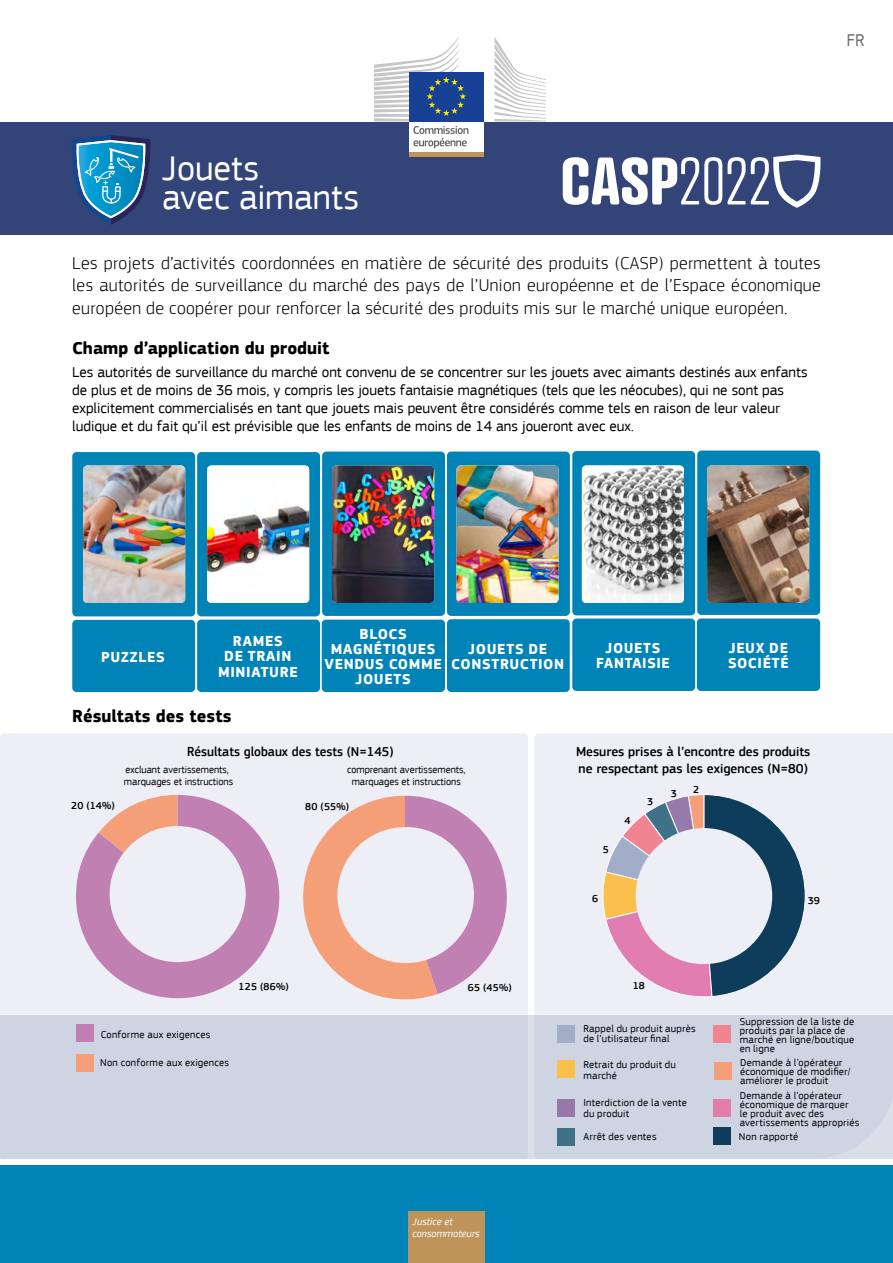
<style>
.page{position:relative;width:893px;height:1263px;background:#fff}
.page>*{position:absolute;margin:0;border:0;box-sizing:border-box;transform-origin:0 0}
.t1{font:36px/28.5px "EC Square Sans Pro";letter-spacing:-.005em;color:#fff}
.t2{font:300 18px/22.5px "EC Square Sans Pro";letter-spacing:.02em;color:#000;text-align:justify}
.t3{font:700 18px "EC Square Sans Pro";color:#000}
.t4{font:18px "EC Square Sans Pro";color:#706f6f}
.t5{font:15px/18px "EC Square Sans Pro";color:#000}
.t6{font:700 15px/15px "EC Square Sans Pro";letter-spacing:.04em;color:#fff;text-align:center}
.t7{font:500 13.5px/16.5px "EC Square Sans Pro";color:#000}
.t8{font:10.5px/9px "EC Square Sans Pro";letter-spacing:.025em;color:#000}
.t9{font:10.5px/12px "EC Square Sans Pro";color:#000}
.t10{font:500 10.5px "EC Square Sans Pro";letter-spacing:.02em;color:#000}
.t11{font:italic 10.5px/12px "EC Square Sans Pro";color:#fff}
</style>
<div class="page">
<div style="left:0;top:734px;width:528px;height:425px;background:#edeef6;border-radius:4px"></div>
<div style="left:534px;top:734px;width:359px;height:282px;background:#edeef6"></div>
<div style="left:0;top:1016px;width:893px;height:143px;background:#cfd4e3"></div>
<div style="left:0;top:121px;width:893px;height:114px;background:#334578"></div>
<div style="left:0;top:1165px;width:893px;height:98px;background:#0084b7"></div>
<div style="left:408px;top:1212px;width:77px;height:51px;background:#bf945b"></div>
<svg style="left:563px;top:157px;width:159px;height:48px"></svg>
<svg style="left:728px;top:154px;width:92px;height:54px"></svg>
<div style="left:72px;top:620px;width:123px;height:72px;background:#0084b7;border-radius:4px"></div>
<div style="left:197px;top:620px;width:123px;height:72px;background:#0084b7;border-radius:4px"></div>
<div style="left:322px;top:620px;width:123px;height:72px;background:#0084b7;border-radius:4px"></div>
<div style="left:447px;top:619px;width:123px;height:73px;background:#0084b7;border-radius:4px"></div>
<div style="left:572px;top:618px;width:123px;height:73px;background:#0084b7;border-radius:4px"></div>
<div style="left:697px;top:618px;width:123px;height:73px;background:#0084b7;border-radius:4px"></div>
<div style="left:447px;top:452px;width:123px;height:164px;background:#0084b7;border-radius:4px"></div>
<div style="left:72px;top:452px;width:123px;height:164px;background:#0084b7;border-radius:4px"></div>
<div style="left:197px;top:452px;width:123px;height:164px;background:#0084b7;border-radius:4px"></div>
<img style="left:207px;top:465px;width:102px;height:138px">
<img style="left:83px;top:465px;width:102px;height:138px">
<div style="left:322px;top:452px;width:123px;height:164px;background:#0084b7;border-radius:4px"></div>
<div style="left:572px;top:451px;width:123px;height:164px;background:#0084b7;border-radius:4px"></div>
<div style="left:697px;top:450px;width:123px;height:165px;background:#0084b7;border-radius:4px"></div>
<img style="left:332px;top:465px;width:102px;height:138px">
<img style="left:456px;top:465px;width:102px;height:138px">
<img style="left:582px;top:465px;width:102px;height:138px">
<img style="left:707px;top:465px;width:102px;height:138px">
<svg style="left:50px;top:121px;width:297px;height:104px"></svg>
<div style="left:714px;top:1100px;width:17px;height:17px;background:#e27da7"></div>
<div style="left:557px;top:1025px;width:17px;height:17px;background:#a2aec7"></div>
<div style="left:557px;top:1100px;width:17px;height:17px;background:#9679aa"></div>
<div style="left:714px;top:1062px;width:17px;height:17px;background:#f49f77"></div>
<div style="left:714px;top:1025px;width:17px;height:17px;background:#f08491"></div>
<div style="left:557px;top:1060px;width:17px;height:17px;background:#fbbf4c"></div>
<div style="left:557px;top:1128px;width:17px;height:17px;background:#3f7289"></div>
<div style="left:714px;top:1128px;width:17px;height:17px;background:#0d3d5b"></div>
<svg style="left:603px;top:794px;width:203px;height:203px;background:#9d98a8"></svg>
<svg style="left:76px;top:795px;width:203px;height:203px"></svg>
<div style="left:636px;top:828px;width:136px;height:136px;background:#edeef6;border-radius:50%"></div>
<svg style="left:303px;top:796px;width:203px;height:204px"></svg>
<div style="left:337px;top:827px;width:137px;height:136px;background:#edeef6;border-radius:50%"></div>
<div style="left:76px;top:1024px;width:17px;height:17px;background:#c080b2"></div>
<div style="left:76px;top:1054px;width:17px;height:17px;background:#f49f77"></div>
<div style="left:409px;top:120px;width:74px;height:33px;background:#fff"></div>
<hr style="left:409px;top:152px;width:74px;height:4px;background:#bf945b">
<svg style="left:495px;top:38px;width:51px;height:83px"></svg>
<div style="left:409px;top:72px;width:74px;height:49px;background:#164194"></div>
<svg style="left:374px;top:37px;width:94px;height:111px"></svg>
<h2 class="t4" style="left:846px;top:30px;width:20px">FR</h2>
<h1 class="t1" style="left:162px;top:154px;width:199px">Jouets<br>avec aimants</h1>
<p class="t2" style="left:72px;top:251px;width:750px">Les projets d’activités coordonnées en matière de sécurité des produits (CASP) permettent à toutes les autorités de surveillance du marché des pays de l’Union européenne et de l’Espace économique européen de coopérer pour renforcer la sécurité des produits mis sur le marché unique européen.</p>
<h2 class="t3" style="left:72px;top:337px;width:259px">Champ d’application du produit</h2>
<p class="t5" style="left:72px;top:363px;width:737px">Les autorités de surveillance du marché ont convenu de se concentrer sur les jouets avec aimants destinés aux enfants de plus et de moins de 36 mois, y compris les jouets fantaisie magnétiques (tels que les néocubes), qui ne sont pas explicitement commercialisés en tant que jouets mais peuvent être considérés comme tels en raison de leur valeur ludique et du fait qu’il est prévisible que les enfants de moins de 14 ans joueront avec eux.</p>
<h3 class="t6" style="left:101px;top:650px;width:65px">PUZZLES</h3>
<h3 class="t6" style="left:218px;top:634px;width:81px">RAMES<br>DE TRAIN<br>MINIATURE</h3>
<h3 class="t6" style="left:324px;top:627px;width:119px">BLOCS<br>MAGNÉTIQUES<br>VENDUS COMME<br>JOUETS</h3>
<h2 class="t3" style="left:72px;top:705px;width:161px">Résultats des tests</h2>
<h3 class="t6" style="left:451px;top:642px;width:114px">JOUETS DE<br>CONSTRUCTION</h3>
<h3 class="t6" style="left:596px;top:641px;width:75px">JOUETS<br>FANTAISIE</h3>
<h3 class="t6" style="left:728px;top:641px;width:62px;text-align:left">JEUX DE<br>SOCIÉTÉ</h3>
<p class="t10" style="left:71px;top:799px;width:45px">20 (14%)</p>
<p class="t7" style="left:187px;top:744px;width:208px">Résultats globaux des tests (N=145)</p>
<p class="t7" style="left:576px;top:744px;width:236px">Mesures prises à l’encontre des produits ne respectant pas les exigences (N=80)</p>
<p class="t9" style="left:124px;top:763px;width:111px">excluant avertissements, marquages et instructions</p>
<p class="t9" style="left:347px;top:763px;width:120px;text-align:center">comprenant avertissements, marquages et instructions</p>
<p class="t10" style="left:693px;top:783px;width:8px">2</p>
<p class="t10" style="left:671px;top:788px;width:8px">3</p>
<p class="t10" style="left:647px;top:795px;width:8px">3</p>
<p class="t10" style="left:305px;top:800px;width:45px">80 (55%)</p>
<p class="t10" style="left:603px;top:843px;width:8px">5</p>
<p class="t10" style="left:624px;top:815px;width:8px">4</p>
<p class="t10" style="left:592px;top:893px;width:8px">6</p>
<p class="t10" style="left:808px;top:894px;width:14px">39</p>
<p class="t10" style="left:238px;top:981px;width:52px">125 (86%)</p>
<p class="t10" style="left:468px;top:981px;width:45px">65 (45%)</p>
<p class="t10" style="left:633px;top:980px;width:14px">18</p>
<p class="t8" style="left:101px;top:1030px;width:111px">Conforme aux exigences</p>
<p class="t8" style="left:100px;top:1058px;width:131px">Non conforme aux exigences</p>
<p class="t11" style="left:412px;top:1215px;width:69px">Justice et consommateurs</p>
<p class="t8" style="left:583px;top:1023px;width:114px;line-height:10.5px">Rappel du produit auprès de l’utilisateur final</p>
<p class="t8" style="left:583px;top:1059px;width:94px;line-height:10.5px">Retrait du produit du marché</p>
<p class="t8" style="left:583px;top:1097px;width:105px;line-height:10.5px">Interdiction de la vente du produit</p>
<p class="t8" style="left:740px;top:1017px;width:116px">Suppression de la liste de produits par la place de marché en ligne/boutique en ligne</p>
<p class="t8" style="left:740px;top:1058px;width:112px">Demande à l’opérateur économique de modifier/ améliorer le produit</p>
<p class="t8" style="left:740px;top:1091px;width:121px">Demande à l’opérateur économique de marquer<br>le produit avec des avertissements appropriés</p>
<p class="t8" style="left:583px;top:1132px;width:75px">Arrêt des ventes</p>
<p class="t8" style="left:739px;top:1132px;width:61px">Non rapporté</p>
</div>
